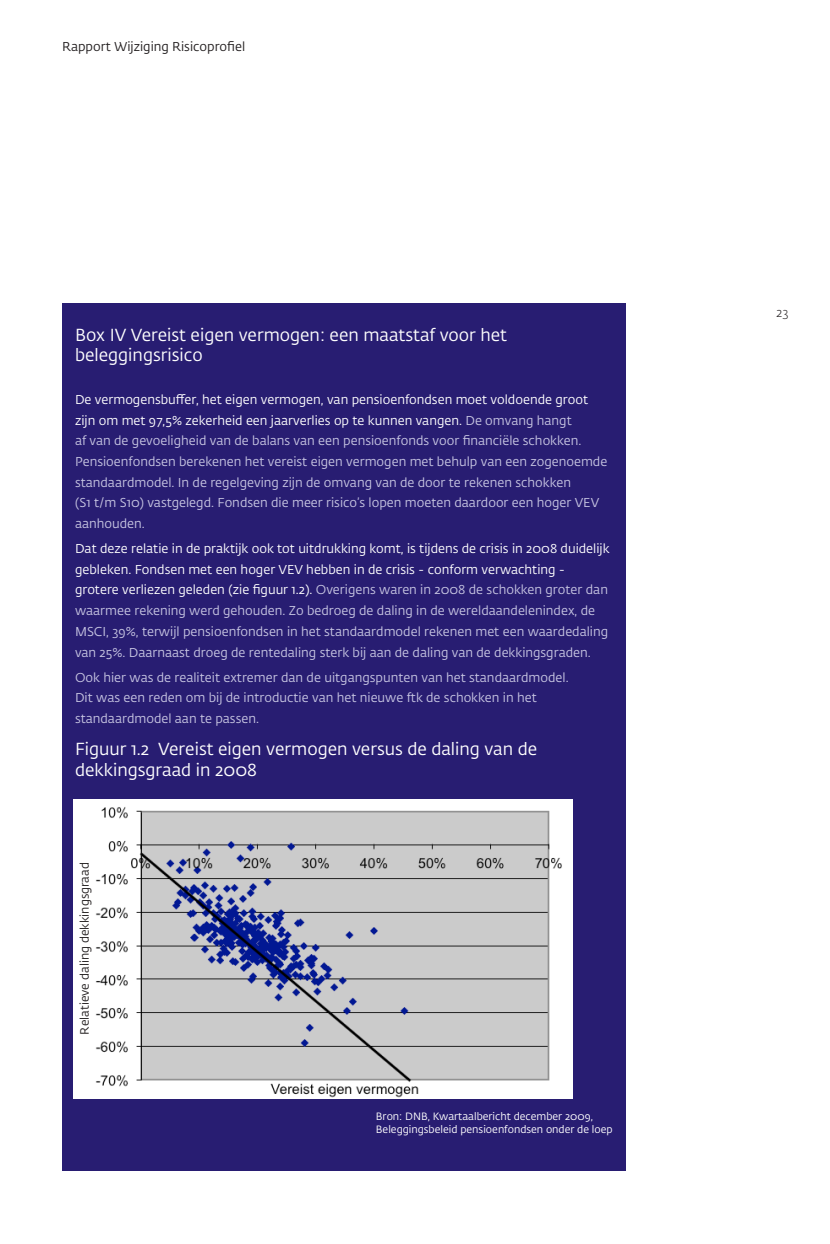
<style>
.page{position:relative;width:830px;height:1244px;background:#fff}
.page>*{position:absolute;margin:0;border:0;box-sizing:border-box;transform-origin:0 0}
.t1{font:17.25px/20.7px "DNB Fedra";color:#fff}
.t2{font:12.75px/20.7px "DNB Fedra";color:#c6c4e1}
.t3{font:12.75px "DNB Fedra";color:#231f20}
.t4{font:300 12.75px "DNB Fedra";color:#231f20}
.t5{font:12px "DNB Fedra";color:#231f20}
.t6{font:10.5px/12.8px "DNB Fedra";color:#fff}
.s1{color:#fff}
</style>
<div class="page">
<div style="left:62px;top:303px;width:563px;height:868px;background:#281d72"></div>
<div style="left:73px;top:799px;width:499px;height:300px;background:#fff"></div>
<img style="left:95px;top:807px;width:467px;height:291px">
<p class="t3" style="left:62px;top:39px;width:184px">Rapport Wijziging Risicoprofiel</p>
<h1 class="t1" style="left:75px;top:325px;width:433px">Box IV Vereist eigen vermogen: een maatstaf voor het beleggingsrisico</h1>
<p class="t2" style="left:75px;top:389px;width:533px"><span class="s1">De vermogensbuffer, het eigen vermogen, van pensioenfondsen moet voldoende groot zijn om met 97,5% zekerheid een jaarverlies op te kunnen vangen.</span> De omvang hangt<br>af van de gevoeligheid van de balans van een pensioenfonds voor financiële schokken.<br>Pensioenfondsen berekenen het vereist eigen vermogen met behulp van een zogenoemde standaardmodel. In de regelgeving zijn de omvang van de door te rekenen schokken<br>(S1 t/m S10) vastgelegd. Fondsen die meer risico’s lopen moeten daardoor een hoger VEV aanhouden.</p>
<p class="t2" style="left:75px;top:538px;width:536px"><span class="s1">Dat deze relatie in de praktijk ook tot uitdrukking komt, is tijdens de crisis in 2008 duidelijk gebleken. Fondsen met een hoger VEV hebben in de crisis - conform verwachting - grotere verliezen geleden (zie figuur 1.2).</span> Overigens waren in 2008 de schokken groter dan waarmee rekening werd gehouden. Zo bedroeg de daling in de wereldaandelenindex, de MSCI, 39%, terwijl pensioenfondsen in het standaardmodel rekenen met een waardedaling van 25%. Daarnaast droeg de rentedaling sterk bij aan de daling van de dekkingsgraden.</p>
<p class="t2" style="left:75px;top:667px;width:495px">Ook hier was de realiteit extremer dan de uitgangspunten van het standaardmodel.<br>Dit was een reden om bij de introductie van het nieuwe ftk de schokken in het standaardmodel aan te passen.</p>
<h1 class="t1" style="left:75px;top:739px;width:463px">Figuur 1.2 Vereist eigen vermogen versus de daling van de dekkingsgraad in 2008</h1>
<p class="t5" style="left:77px;top:1034px;width:174px;rotate:-90deg">Relatieve daling dekkingsgraad</p>
<p class="t6" style="left:376px;top:1110px;width:238px">Bron: DNB, Kwartaalbericht december 2009,<br>Beleggingsbeleid pensioenfondsen onder de loep</p>
<p class="t4" style="left:775px;top:304px;width:14px">23</p>
</div>
